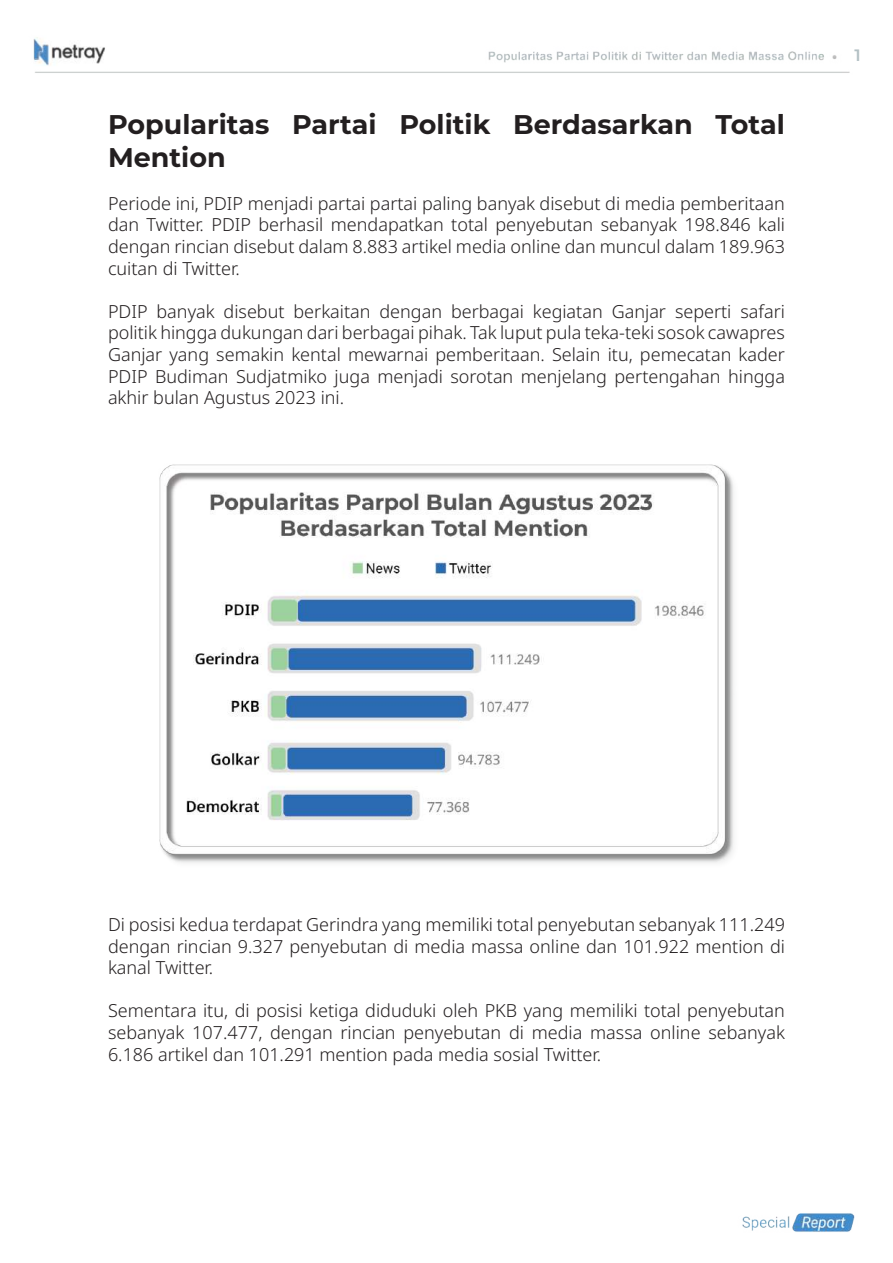
<style>
.page{position:relative;width:893px;height:1263px;background:#fff}
.page>*{position:absolute;margin:0;border:0;box-sizing:border-box;transform-origin:0 0}
.t1{font:700 27px/32.4px "Montserrat";color:#231f20}
.t2{font:300 18px/21.6px "Noto Sans";color:#231f20;text-align:justify}
.t3{font:600 16.5px "Montserrat";color:#b3c0c4}
</style>
<div class="page">
<img style="left:33px;top:37px;width:822px;height:1195px">
<div style="left:159px;top:464px;width:582px;height:406px;background:#fdfdfd"></div>
<img style="left:158px;top:463px;width:576px;height:401px">
<h1 class="t1" style="left:108px;top:108px;width:678px">Popularitas Partai Politik Berdasarkan Total<br>Mention</h1>
<p class="t2" style="left:108px;top:193px;width:678px">Periode ini, PDIP menjadi partai partai paling banyak disebut di media pemberitaan dan Twitter. PDIP berhasil mendapatkan total penyebutan sebanyak 198.846 kali dengan rincian disebut dalam 8.883 artikel media online dan muncul dalam 189.963 cuitan di Twitter.</p>
<p class="t2" style="left:108px;top:301px;width:678px">PDIP banyak disebut berkaitan dengan berbagai kegiatan Ganjar seperti safari politik hingga dukungan dari berbagai pihak. Tak luput pula teka-teki sosok cawapres Ganjar yang semakin kental mewarnai pemberitaan. Selain itu, pemecatan kader PDIP Budiman Sudjatmiko juga menjadi sorotan menjelang pertengahan hingga akhir bulan Agustus 2023 ini.</p>
<p class="t3" style="left:855px;top:45px;width:8px">1</p>
<p class="t2" style="left:108px;top:914px;width:678px">Di posisi kedua terdapat Gerindra yang memiliki total penyebutan sebanyak 111.249 dengan rincian 9.327 penyebutan di media massa online dan 101.922 mention di kanal Twitter.</p>
<p class="t2" style="left:108px;top:1000px;width:678px">Sementara itu, di posisi ketiga diduduki oleh PKB yang memiliki total penyebutan sebanyak 107.477, dengan rincian penyebutan di media massa online sebanyak 6.186 artikel dan 101.291 mention pada media sosial Twitter.</p>
</div>
